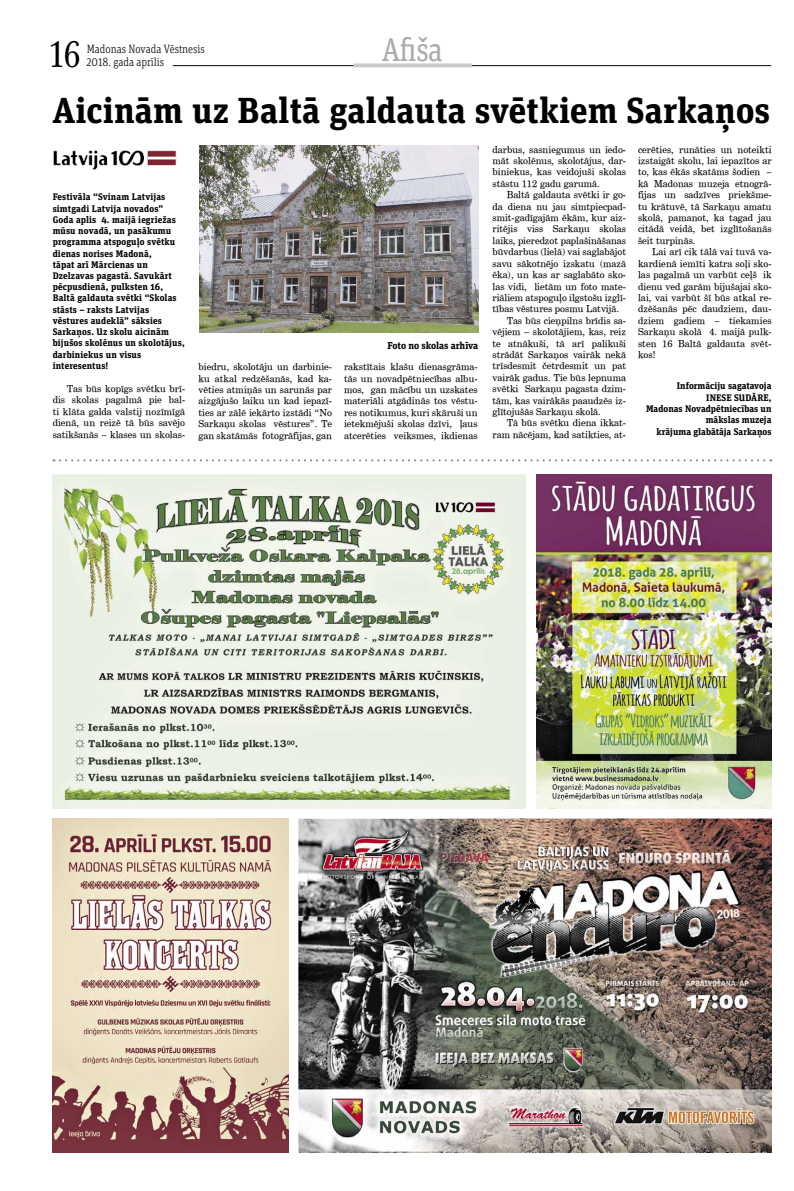
<style>
.page{position:relative;width:794px;height:1191px;background:#fff}
.page>*{position:absolute;margin:0;border:0;box-sizing:border-box;transform-origin:0 0}
.t1{font:700 36.1px "Unit Slab Pro";color:#000}
.t2{font:36px "Baskerville 10 Pro";color:#000;scale:.9 1}
.t3{font:33px "Unit Slab Pro";color:#aaa;scale:.9 1}
.t4{font:300 12px/12.4px "Unit Slab Pro";color:#000;scale:.9 1}
.t5{font:700 10px "Unit Slab Pro";letter-spacing:-.01em;color:#000}
.t6{font:9.5px/11.4px "Century Schoolbook TL";color:#000;text-align:justify}
.t7{font:700 9.5px/11.3px "Unit Slab Pro";letter-spacing:.005em;color:#000}
</style>
<div class="page">
<hr style="left:173px;top:65px;width:598px;height:1px;background:#000">
<svg style="left:353px;top:63px;width:119px;height:4px"></svg>
<img style="left:52px;top:474px;width:473px;height:334px">
<img style="left:298px;top:819px;width:473px;height:333px">
<img style="left:52px;top:818px;width:236px;height:334px">
<img style="left:536px;top:474px;width:235px;height:334px">
<img style="left:199px;top:145px;width:279px;height:188px">
<svg style="left:53px;top:459px;width:711px;height:2px"></svg>
<img style="left:53px;top:150px;width:124px;height:20px">
<h2 class="t2" style="left:49px;top:32px;width:37px">16</h2>
<p class="t4" style="left:86px;top:43px;width:133px">Madonas Novada Vēstnesis<br>2018. gada aprīlis</p>
<h3 class="t3" style="left:382px;top:27px;width:69px">Afiša</h3>
<h1 class="t1" style="left:52px;top:84px;width:719px">Aicinām uz Baltā galdauta svētkiem Sarkaņos</h1>
<p class="t7" style="left:53px;top:191px;width:133px">Festivāla “Svinam Latvijas simtgadi Latvija novados”<br>Goda aplis 4. maijā iegriežas mūsu novadā, un pasākumu programma atspoguļo svētku dienas norises Madonā,<br>tāpat arī Mārcienas un<br>Dzelzavas pagastā. Savukārt pēcpusdienā, pulksten 16,<br>Baltā galdauta svētki “Skolas stāsts – raksts Latvijas vēstures audeklā” sāksies<br>Sarkaņos. Uz skolu aicinām bijušos skolēnus un skolotājus, darbiniekus un visus interesentus!</p>
<p class="t6" style="left:53px;top:383px;width:134px;text-indent:14px">Tas būs kopīgs svētku brī&shy;dis skolas pagalmā pie bal&shy;ti klāta galda valstij nozīmīgā dienā, un reizē tā būs savējo satikšanās – klases un skolas-</p>
<p class="t5" style="left:387px;top:338px;width:92px">Foto no skolas arhīva</p>
<p class="t6" style="left:198px;top:361px;width:135px">biedru, skolotāju un darbinie&shy;ku atkal redzēšanās, kad ka&shy;vēties atmiņās un sarunās par aizgājušo laiku un kad iepazī&shy;ties ar zālē iekārto izstādi “No Sarkaņu skolas vēstures”. Te gan skatāmās fotogrāfijas, gan</p>
<p class="t6" style="left:344px;top:361px;width:135px">rakstītais klašu dienasgrāma&shy;tās un novadpētniecības albu&shy;mos, gan mācību un uzskates materiāli atgādinās tos vēstu&shy;res notikumus, kuri skāruši un ietekmējuši skolas dzīvi, ļaus atcerēties veiksmes, ikdienas</p>
<p class="t6" style="left:492px;top:143px;width:135px">darbus, sasniegumus un iedo&shy;māt skolēnus, skolotājus, dar&shy;biniekus, kas veidojuši skolas stāstu 112 gadu garumā.</p>
<p class="t6" style="left:507px;top:189px;width:121px">Baltā galdauta svētki ir go-</p>
<p class="t6" style="left:492px;top:200px;width:135px">da diena nu jau simtpiecpad-</p>
<p class="t6" style="left:492px;top:212px;width:135px">smit-gadīgajām ēkām, kur aiz-</p>
<p class="t6" style="left:492px;top:223px;width:135px">ritējis viss Sarkaņu skolas</p>
<p class="t6" style="left:492px;top:235px;width:135px">laiks, pieredzot paplašināšanas</p>
<p class="t6" style="left:492px;top:246px;width:135px">būvdarbus (lielā) vai saglabājot</p>
<p class="t6" style="left:492px;top:257px;width:135px">savu sākotnējo izskatu (mazā</p>
<p class="t6" style="left:492px;top:269px;width:135px">ēka), un kas ar saglabāto sko-</p>
<p class="t6" style="left:492px;top:280px;width:135px">las vidi, lietām un foto mate-</p>
<p class="t6" style="left:492px;top:292px;width:135px">riāliem atspoguļo ilgstošu izglī-</p>
<p class="t6" style="left:492px;top:303px;width:128px">tības vēstures posmu Latvijā.</p>
<p class="t6" style="left:507px;top:314px;width:121px">Tas būs cieņpilns brīdis sa-</p>
<p class="t6" style="left:492px;top:326px;width:135px">vējiem – skolotājiem, kas, reiz</p>
<p class="t6" style="left:492px;top:337px;width:135px">te atnākuši, tā arī palikuši</p>
<p class="t6" style="left:492px;top:349px;width:135px">strādāt Sarkaņos vairāk nekā</p>
<p class="t6" style="left:492px;top:360px;width:135px">trīsdesmit četrdesmit un pat</p>
<p class="t6" style="left:492px;top:371px;width:135px">vairāk gadus. Tie būs lepnuma</p>
<p class="t6" style="left:492px;top:383px;width:135px">svētki Sarkaņu pagasta dzim-</p>
<p class="t6" style="left:492px;top:394px;width:135px">tām, kas vairākās paaudzēs iz-</p>
<p class="t6" style="left:492px;top:406px;width:110px">glītojušās Sarkaņu skolā.</p>
<p class="t6" style="left:507px;top:417px;width:121px">Tā būs svētku diena ikkat-</p>
<p class="t6" style="left:492px;top:428px;width:135px">ram nācējam, kad satikties, at-</p>
<p class="t6" style="left:638px;top:143px;width:135px">cerēties, runāties un noteikti izstaigāt skolu, lai iepazītos ar to, kas ēkās skatāms šodien – kā Madonas muzeja etnogrā&shy;fijas un sadzīves priekšme&shy;tu krātuvē, tā Sarkaņu amatu skolā, pamanot, ka tagad jau citādā veidā, bet izglītošanās šeit turpinās.</p>
<p class="t6" style="left:638px;top:246px;width:135px;text-indent:14px">Lai arī cik tālā vai tuvā va&shy;kardienā iemīti katra soļi sko&shy;las pagalmā un varbūt ceļš ik dienu ved garām bijušajai sko&shy;lai, vai varbūt šī būs atkal re&shy;dzēšanās pēc daudziem, dau&shy;dziem gadiem – tiekamies Sarkaņu skolā 4. maijā pulk&shy;sten 16 Baltā galdauta svēt&shy;kos!</p>
<p class="t7" style="left:706px;top:380px;width:67px;text-indent:-29px">Informāciju sagatavoja<br>Inese</p>
<p class="t7" style="left:646px;top:391px;width:127px;text-align:right">Sudāre ,<br>Madonas Novadpētniecības un mākslas muzeja<br>krājuma glabātāja Sarkaņos</p>
</div>
